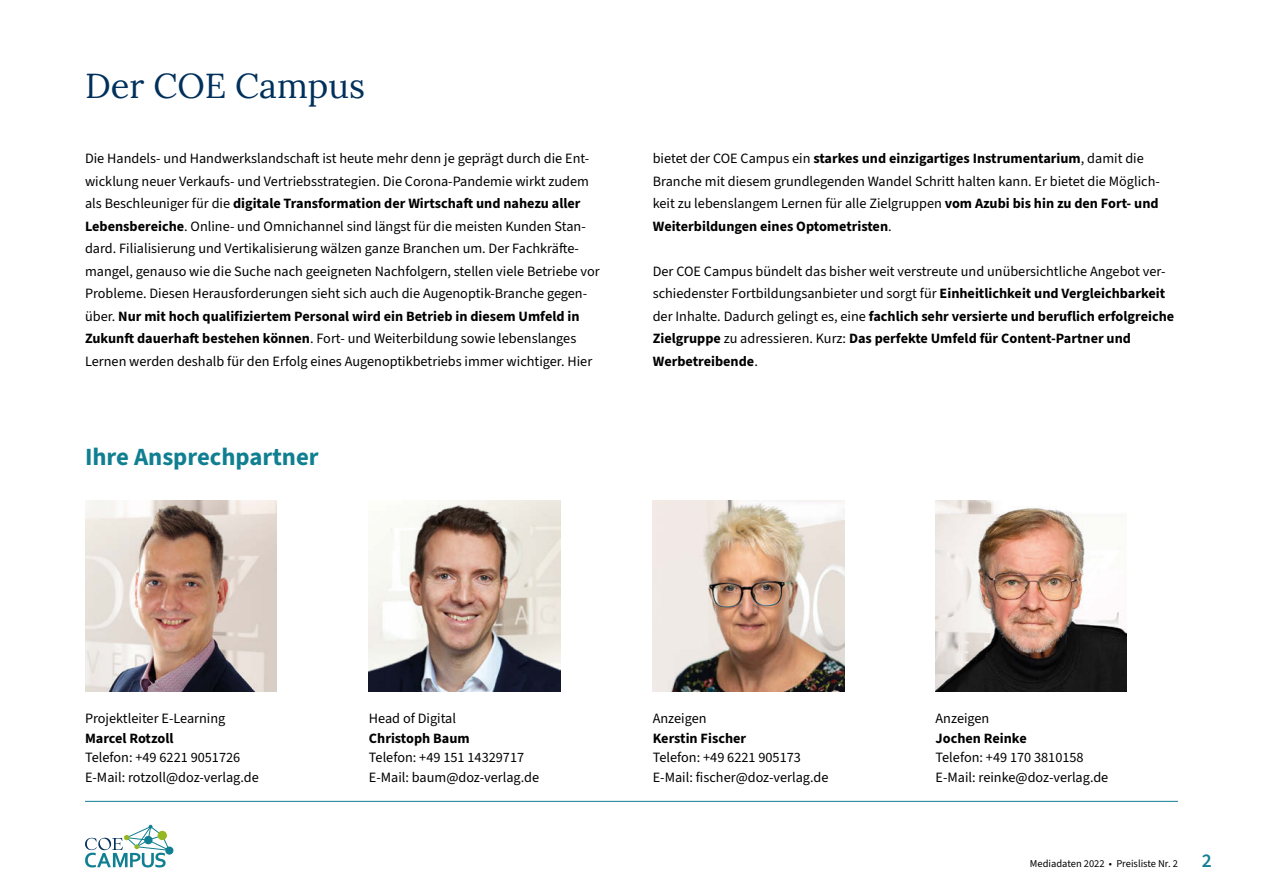
<style>
.page{position:relative;width:1263px;height:893px;background:#fff}
.page>*{position:absolute;margin:0;border:0;box-sizing:border-box;transform-origin:0 0}
.t1{font:34.5px "Lora";color:#00305b}
.t2{font:700 24.75px "Source Sans 3";color:#107f91}
.t3{font:14.25px/22.5px "Source Sans 3";color:#000}
.t4{font:700 14.25px "Source Sans 3";color:#000}
.t5{font:10.5px "Source Sans 3";color:#000}
.s1{font-weight:700}
.s2{font-weight:600;font-size:19.5px;color:#107f91}
</style>
<div class="page">
<hr style="left:85px;top:801px;width:1093px;height:1px;background:#107f91">
<div style="left:165px;top:846px;width:8px;height:9px;background:#107f91;border-radius:50%"></div>
<svg style="left:85px;top:825px;width:85px;height:42px"></svg>
<img style="left:85px;top:500px;width:191px;height:192px">
<img style="left:653px;top:500px;width:191px;height:192px">
<img style="left:369px;top:500px;width:191px;height:192px">
<img style="left:935px;top:500px;width:192px;height:192px">
<h1 class="t1" style="left:85px;top:60px;width:282px">Der COE Campus</h1>
<p class="t3" style="left:85px;top:148px;width:516px">Die Handels- und Handwerkslandschaft ist heute mehr denn je geprägt durch die Ent&shy;wicklung neuer Verkaufs- und Vertriebsstrategien. Die Corona-Pandemie wirkt zudem als Beschleuniger für die <span class="s1">digitale Transformation der Wirtschaft und nahezu aller Lebensbereiche</span>. Online- und Omnichannel sind längst für die meisten Kunden Stan&shy;dard. Filialisierung und Vertikalisierung wälzen ganze Branchen um. Der Fachkräfte&shy;mangel, genauso wie die Suche nach geeigneten Nachfolgern, stellen viele Betriebe vor Probleme. Diesen Herausforderungen sieht sich auch die Augenoptik-Branche gegen&shy;über. <span class="s1">Nur mit hoch qualifiziertem Personal wird ein Betrieb in diesem Umfeld in Zukunft dauerhaft bestehen können</span>. Fort- und Weiterbildung sowie lebenslanges Lernen werden deshalb für den Erfolg eines Augenoptikbetriebs immer wichtiger. Hier</p>
<h2 class="t2" style="left:85px;top:440px;width:235px">Ihre Ansprechpartner</h2>
<p class="t3" style="left:653px;top:148px;width:509px">bietet der COE Campus ein <span class="s1">starkes und einzigartiges Instrumentarium</span>, damit die Branche mit diesem grundlegenden Wandel Schritt halten kann. Er bietet die Möglich&shy;keit zu lebenslangem Lernen für alle Zielgruppen <span class="s1">vom Azubi bis hin zu den Fort- und Weiterbildungen eines Optometristen</span>.</p>
<p class="t3" style="left:653px;top:260px;width:523px">Der COE Campus bündelt das bisher weit verstreute und unübersichtliche Angebot ver&shy;schiedenster Fortbildungsanbieter und sorgt für <span class="s1">Einheitlichkeit und Vergleichbarkeit </span>der Inhalte. Dadurch gelingt es, eine <span class="s1">fachlich sehr versierte und beruflich erfolgreiche Zielgruppe</span> zu adressieren. Kurz: <span class="s1">Das perfekte Umfeld für Content-Partner und Werbetreibende</span>.</p>
<p class="t3" style="left:85px;top:708px;width:142px">Projektleiter E-Learning</p>
<p class="t4" style="left:85px;top:729px;width:90px">Marcel Rotzoll</p>
<p class="t3" style="left:85px;top:748px;width:175px;line-height:19.5px">Telefon: +49 6221 9051726<br>E-Mail: rotzoll@doz-verlag.de</p>
<p class="t3" style="left:369px;top:708px;width:89px">Head of Digital</p>
<p class="t4" style="left:369px;top:729px;width:102px">Christoph Baum</p>
<p class="t3" style="left:369px;top:748px;width:172px;line-height:19.5px">Telefon: +49 151 14329717<br>E-Mail: baum@doz-verlag.de</p>
<p class="t3" style="left:653px;top:708px;width:55px">Anzeigen</p>
<p class="t4" style="left:653px;top:729px;width:95px">Kerstin Fischer</p>
<p class="t3" style="left:653px;top:748px;width:177px;line-height:19.5px">Telefon: +49 6221 905173<br>E-Mail: fischer@doz-verlag.de</p>
<p class="t3" style="left:935px;top:708px;width:55px">Anzeigen</p>
<p class="t4" style="left:935px;top:729px;width:93px">Jochen Reinke</p>
<p class="t3" style="left:935px;top:748px;width:174px;line-height:19.5px">Telefon: +49 170 3810158<br>E-Mail: reinke@doz-verlag.de</p>
<p class="t5" style="left:1030px;top:857px;width:184px">Mediadaten 2022 • Preisliste Nr. 2 <span class="s2">2</span></p>
</div>
